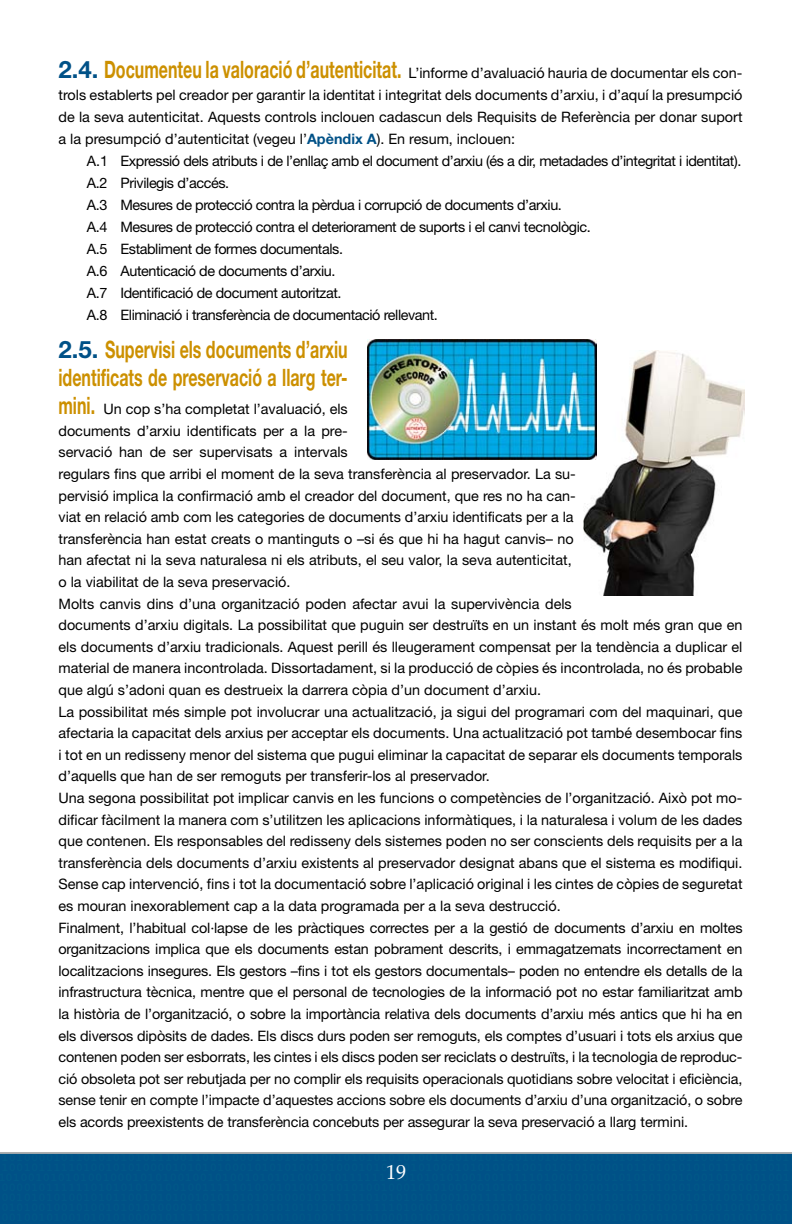
<style>
.page{position:relative;width:792px;height:1224px;background:#fff}
.page>*{position:absolute;margin:0;border:0;box-sizing:border-box;transform-origin:0 0}
.t1{font:700 24px/28px "Helvetica Neue";color:#cc9000;scale:.67 1}
.t2{font:20px "Palatino";color:#fff}
.t3{font:14.4px/21.6px "Helvetica Neue";color:#000;text-align:justify}
.t4{font:14.4px/22px "Helvetica Neue";letter-spacing:-.03em;color:#000}
.s1{font-weight:700;font-size:24px;color:#005187}
.s2{font-weight:700;font-size:24px;color:#cc9000}
.s3{font-weight:700;color:#005187}
.s4{color:#005187}
</style>
<div class="page">
<div style="left:0;top:1152px;width:792px;height:72px;background:#005187"></div>
<img style="left:584px;top:350px;width:160px;height:245px">
<img style="left:368px;top:339px;width:229px;height:120px">
<p class="t3" style="left:58px;top:61px;width:686px"><span class="s1">2.4.</span> <span class="s2">Documenteu la valoració d’autenticitat.</span> L’informe d’avaluació hauria de documentar els con&shy;trols establerts pel creador per garantir la identitat i integritat dels documents d’arxiu, i d’aquí la presumpció de la seva autenticitat. Aquests controls inclouen cadascun dels Requisits de Referència per donar suport a la presumpció d’autenticitat (vegeu l’<span class="s3">Apèndix A</span>). En resum, inclouen:</p>
<p class="t4" style="left:87px;top:149px;width:656px">A.1 Expressió dels atributs i de l’enllaç amb el document d’arxiu (és a dir, metadades d’integritat i identitat).<br>A.2 Privilegis d’accés.<br>A.3 Mesures de protecció contra la pèrdua i corrupció de documents d’arxiu.<br>A.4 Mesures de protecció contra el deteriorament de suports i el canvi tecnològic.<br>A.5 Establiment de formes documentals.<br>A.6 Autenticació de documents d’arxiu.<br>A.7 Identificació de document autoritzat.<br>A.8 Eliminació i transferència de documentació rellevant.</p>
<h1 class="t1" style="left:58px;top:335px;width:433px"><span class="s4">2.5.</span> Supervisi els documents d’arxiu identificats de preservació a llarg ter-</h1>
<p class="t3" style="left:58px;top:398px;width:686px;text-align:left"><span class="s2">mini.</span> Un cop s’ha completat l’avaluació, els<br>documents d’arxiu identificats per a la pre-<br>servació han de ser supervisats a intervals<br>regulars fins que arribi el moment de la seva transferència al preservador. La su-<br>pervisió implica la confirmació amb el creador del document, que res no ha can-<br>viat en relació amb com les categories de documents d’arxiu identificats per a la<br>transferència han estat creats o mantinguts o –si és que hi ha hagut canvis– no<br>han afectat ni la seva naturalesa ni els atributs, el seu valor, la seva autenticitat,<br>o la viabilitat de la seva preservació.<br>Molts canvis dins d’una organització poden afectar avui la supervivència dels<br>documents d’arxiu digitals. La possibilitat que puguin ser destruïts en un instant és molt més gran que en els documents d’arxiu tradicionals. Aquest perill és lleugerament compensat per la tendència a duplicar el material de manera incontrolada. Dissortadament, si la producció de còpies és incontrolada, no és probable que algú s’adoni quan es destrueix la darrera còpia d’un document d’arxiu.<br>La possibilitat més simple pot involucrar una actualització, ja sigui del programari com del maquinari, que afectaria la capacitat dels arxius per acceptar els documents. Una actualització pot també desembocar fins i tot en un redisseny menor del sistema que pugui eliminar la capacitat de separar els documents temporals d’aquells que han de ser remoguts per transferir-los al preservador.<br>Una segona possibilitat pot implicar canvis en les funcions o competències de l’organització. Això pot mo&shy;dificar fàcilment la manera com s’utilitzen les aplicacions informàtiques, i la naturalesa i volum de les dades que contenen. Els responsables del redisseny dels sistemes poden no ser conscients dels requisits per a la transferència dels documents d’arxiu existents al preservador designat abans que el sistema es modifiqui.<br>Sense cap intervenció, fins i tot la documentació sobre l’aplicació original i les cintes de còpies de seguretat es mouran inexorablement cap a la data programada per a la seva destrucció.<br>Finalment, l’habitual col·lapse de les pràctiques correctes per a la gestió de documents d’arxiu en moltes organitzacions implica que els documents estan pobrament descrits, i emmagatzemats incorrectament en localitzacions insegures. Els gestors –fins i tot els gestors documentals– poden no entendre els detalls de la infrastructura tècnica, mentre que el personal de tecnologies de la informació pot no estar familiaritzat amb la història de l’organització, o sobre la importància relativa dels documents d’arxiu més antics que hi ha en els diversos dipòsits de dades. Els discs durs poden ser remoguts, els comptes d’usuari i tots els arxius que contenen poden ser esborrats, les cintes i els discs poden ser reciclats o destruïts, i la tecnologia de reproduc&shy;ció obsoleta pot ser rebutjada per no complir els requisits operacionals quotidians sobre velocitat i eficiència, sense tenir en compte l’impacte d’aquestes accions sobre els documents d’arxiu d’una organització, o sobre els acords preexistents de transferència concebuts per assegurar la seva preservació a llarg termini.</p>
<h2 class="t2" style="left:386px;top:1160px;width:21px">19</h2>
</div>
